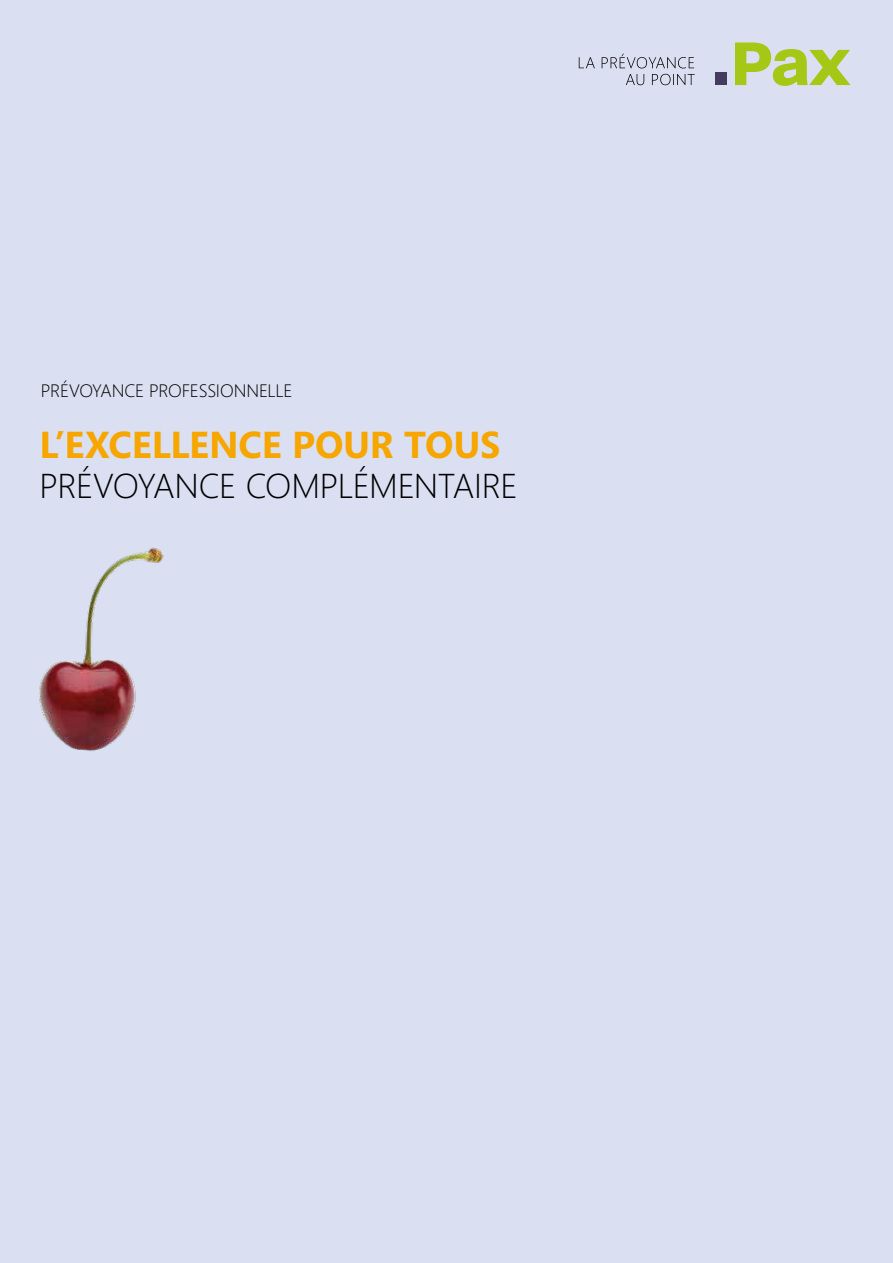
<style>
.page{position:relative;width:893px;height:1263px;background:#dae0f1}
.page>*{position:absolute;margin:0;border:0;box-sizing:border-box;transform-origin:0 0}
.t1{font:700 37.5px "Segoe";letter-spacing:-.005em;color:#f7a600}
.t2{font:300 34.5px "Segoe";letter-spacing:-.015em;color:#000}
.t3{font:300 18px "Segoe";letter-spacing:-.015em;color:#000}
</style>
<div class="page">
<img style="left:39px;top:547px;width:125px;height:204px">
<svg style="left:735px;top:43px;width:115px;height:43px"></svg>
<div style="left:715px;top:73px;width:12px;height:12px;background:#443b5e"></div>
<svg style="left:626px;top:74px;width:69px;height:11px"></svg>
<svg style="left:579px;top:54px;width:115px;height:14px"></svg>
<p class="t3" style="left:41px;top:381px;width:253px">PRÉVOYANCE PROFESSIONNELLE</p>
<h1 class="t1" style="left:39px;top:418px;width:462px">L’EXCELLENCE POUR TOUS</h1>
<h2 class="t2" style="left:40px;top:466px;width:480px">PRÉVOYANCE COMPLÉMENTAIRE</h2>
</div>
